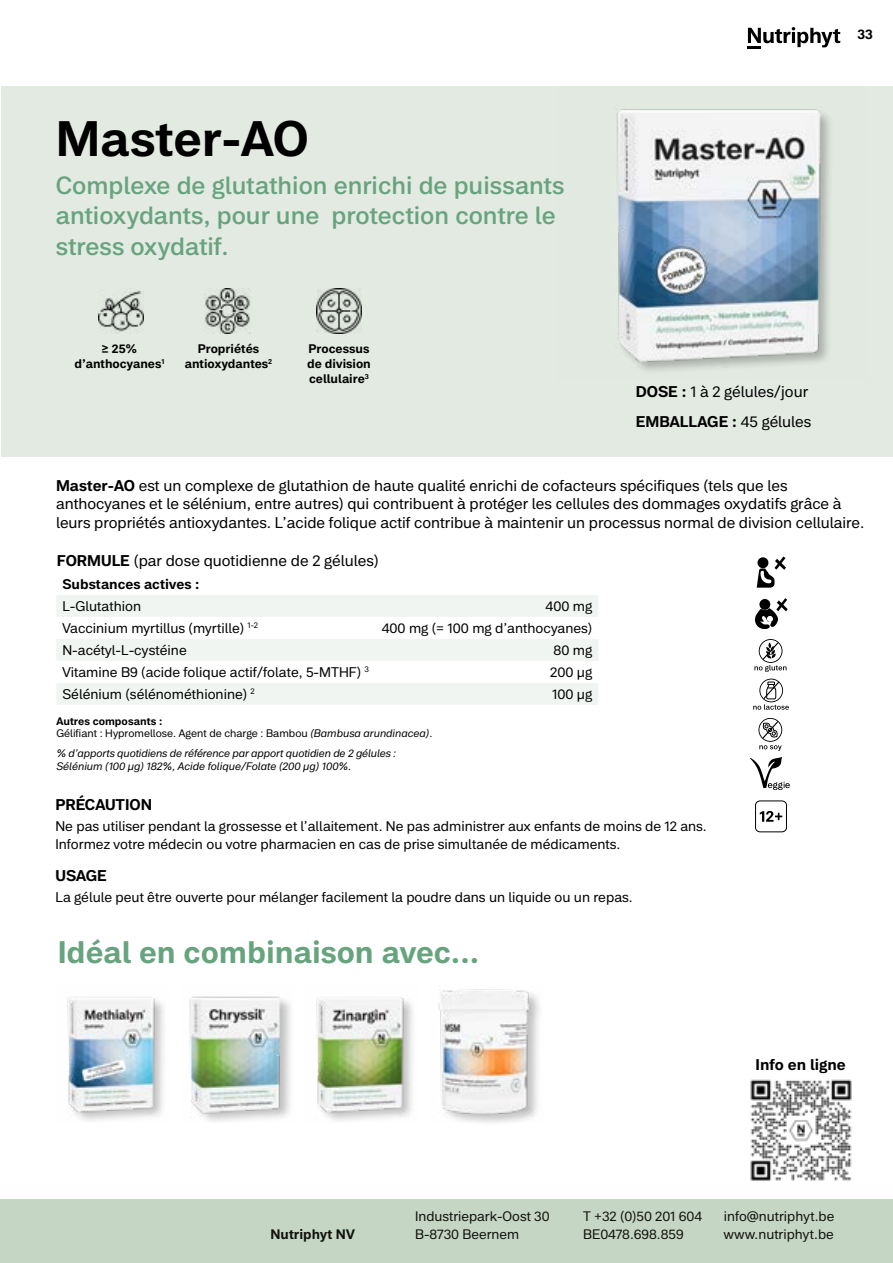
<style>
.page{position:relative;width:893px;height:1263px;background:#fff}
.page>*{position:absolute;margin:0;border:0;box-sizing:border-box;transform-origin:0 0}
.t1{font:700 48.75px "Peter";color:#000}
.t2{font:700 30.45px "Peter";color:#67a37e}
.t3{font:500 24.45px/30.5px "Peter";color:#67a37e}
.t4{font:15.3px/18.3px "Peter";color:#000}
.t5{font:700 15.3px "Peter";color:#000}
.t6{font:13.65px/18.3px "Peter";color:#000}
.t7{font:700 13.65px "Peter";color:#000}
.t8{font:13.5px/18px "Peter";color:#12110c}
.t9{font:700 13.5px "Peter";color:#12110c}
.t10{font:700 13.5px "Peter";color:#000}
.t11{font:700 12.15px/15.3px "Peter";color:#000;text-align:center}
.t12{font:italic 10.65px/12.8px "Peter";letter-spacing:-.01em;color:#000}
.t13{font:10.65px/12.8px "Peter";color:#000}
.s1{font-weight:700}
.s2{font-weight:400}
.s3{font-style:italic}
</style>
<div class="page">
<div style="left:0;top:1199px;width:893px;height:64px;background:#c5d6c4"></div>
<svg style="left:748px;top:27px;width:92px;height:22px"></svg>
<svg style="left:57px;top:595px;width:541px;height:110px;fill:#f1f5f1"></svg>
<div style="left:755px;top:801px;width:32px;height:31px;border:1px solid #000;border-radius:4px"></div>
<svg style="left:760px;top:811px;width:22px;height:11px"></svg>
<img style="left:67px;top:997px;width:97px;height:124px">
<img style="left:189px;top:996px;width:102px;height:125px">
<img style="left:316px;top:997px;width:97px;height:124px">
<img style="left:438px;top:985px;width:101px;height:138px">
<div style="left:1px;top:87px;width:892px;height:370px;background:#e3eae2"></div>
<img style="left:556px;top:86px;width:313px;height:285px">
<img style="left:98px;top:290px;width:46px;height:44px">
<img style="left:205px;top:288px;width:45px;height:46px">
<img style="left:750px;top:1079px;width:102px;height:102px">
<img style="left:316px;top:288px;width:46px;height:46px">
<svg style="left:749px;top:757px;width:41px;height:33px"></svg>
<svg style="left:758px;top:718px;width:24px;height:33px"></svg>
<svg style="left:753px;top:679px;width:36px;height:31px"></svg>
<svg style="left:754px;top:639px;width:32px;height:33px"></svg>
<svg style="left:757px;top:556px;width:29px;height:32px"></svg>
<svg style="left:755px;top:598px;width:33px;height:31px"></svg>
<h1 class="t1" style="left:56px;top:106px;width:254px">Master-AO</h1>
<h3 class="t3" style="left:56px;top:170px;width:510px">Complexe de glutathion enrichi de puissants antioxydants, pour une protection contre le stress oxydatif.</h3>
<p class="t11" style="left:74px;top:341px;width:91px">≥ 25% d’anthocyanes<sup>1</sup></p>
<p class="t11" style="left:185px;top:341px;width:89px">Propriétés antioxydantes<sup>2</sup></p>
<p class="t11" style="left:307px;top:341px;width:65px;text-align:left">Processus de division cellulaire<sup>3</sup></p>
<p class="t10" style="left:857px;top:26px;width:17px">33</p>
<p class="t4" style="left:636px;top:382px;width:174px"><span class="s1">DOSE :</span> 1 à 2 gélules/jour</p>
<p class="t5" style="left:636px;top:412px;width:177px">EMBALLAGE : <span class="s2">45 gélules</span></p>
<p class="t4" style="left:56px;top:476px;width:810px"><span class="s1">Master-AO</span> est un complexe de glutathion de haute qualité enrichi de cofacteurs spécifiques (tels que les anthocyanes et le sélénium, entre autres) qui contribuent à protéger les cellules des dommages oxydatifs grâce à leurs propriétés antioxydantes. L’acide folique actif contribue à maintenir un processus normal de division cellulaire.</p>
<p class="t4" style="left:57px;top:551px;width:323px"><span class="s1">FORMULE</span> (par dose quotidienne de 2 gélules)</p>
<p class="t7" style="left:62px;top:575px;width:138px">Substances actives :</p>
<p class="t6" style="left:62px;top:596px;width:80px">L-Glutathion</p>
<p class="t6" style="left:545px;top:596px;width:48px">400 mg</p>
<p class="t6" style="left:62px;top:618px;width:197px">Vaccinium myrtillus (myrtille) <sup>1-2</sup></p>
<p class="t6" style="left:382px;top:618px;width:212px">400 mg (= 100 mg d’anthocyanes)</p>
<p class="t6" style="left:62px;top:640px;width:126px">N-acétyl-L-cystéine</p>
<p class="t6" style="left:553px;top:640px;width:40px">80 mg</p>
<p class="t6" style="left:62px;top:662px;width:308px">Vitamine B9 (acide folique actif/folate, 5-MTHF) <sup>3</sup></p>
<p class="t6" style="left:550px;top:662px;width:44px">200 μg</p>
<p class="t6" style="left:62px;top:684px;width:194px">Sélénium (sélénométhionine) <sup>2</sup></p>
<p class="t6" style="left:552px;top:684px;width:42px">100 μg</p>
<p class="t13" style="left:56px;top:714px;width:377px"><span class="s1">Autres composants :<br></span>Gélifiant : Hypromellose. Agent de charge : Bambou <span class="s3">(Bambusa arundinacea)</span>.</p>
<p class="t12" style="left:56px;top:747px;width:341px">% d’apports quotidiens de référence par apport quotidien de 2 gélules :<br>Sélénium (100 µg) 182%, Acide folique/Folate (200 µg) 100%.</p>
<p class="t5" style="left:55px;top:794px;width:98px">PRÉCAUTION</p>
<p class="t6" style="left:55px;top:817px;width:653px">Ne pas utiliser pendant la grossesse et l’allaitement. Ne pas administrer aux enfants de moins de 12 ans.<br>Informez votre médecin ou votre pharmacien en cas de prise simultanée de médicaments.</p>
<p class="t5" style="left:55px;top:865px;width:53px">USAGE</p>
<p class="t6" style="left:55px;top:888px;width:579px">La gélule peut être ouverte pour mélanger facilement la poudre dans un liquide ou un repas.</p>
<h2 class="t2" style="left:58px;top:932px;width:423px">Idéal en combinaison avec...</h2>
<p class="t5" style="left:756px;top:1054px;width:92px">Info en ligne</p>
<p class="t8" style="left:415px;top:1206px;width:136px">Industriepark-Oost 30</p>
<p class="t9" style="left:271px;top:1225px;width:86px">Nutriphyt NV</p>
<p class="t8" style="left:415px;top:1224px;width:105px">B-8730 Beernem</p>
<p class="t8" style="left:583px;top:1206px;width:120px">T +32 (0)50 201 604<br>BE0478.698.859</p>
<p class="t8" style="left:724px;top:1206px;width:112px">info@nutriphyt.be www.nutriphyt.be</p>
</div>
